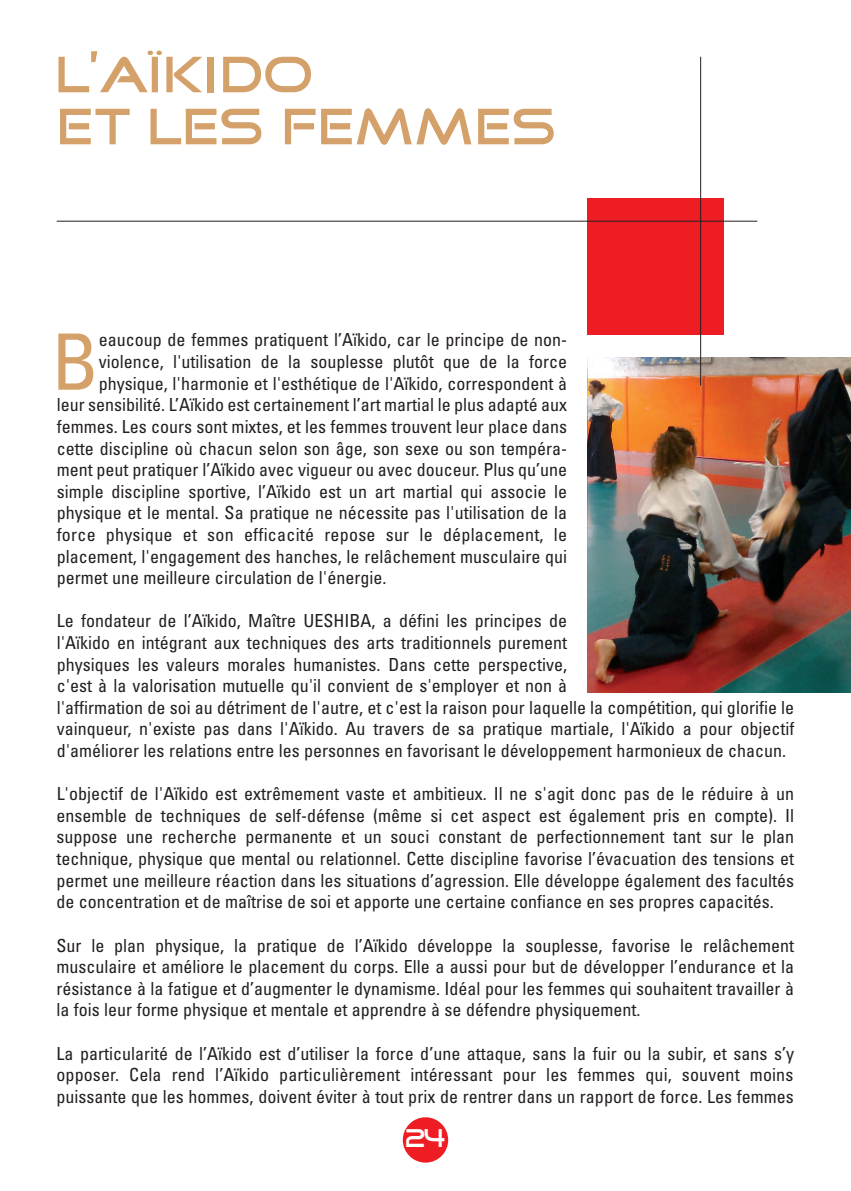
<style>
.page{position:relative;width:851px;height:1191px;background:#fff}
.page>*{position:absolute;margin:0;border:0;box-sizing:border-box;transform-origin:0 0}
.t1{font:condensed 77.8px "Univers";color:#d4a16a}
.t2{font:52px/52px "Good Times";color:#d4a16a}
.t3{font:26px "Good Times";color:#fff}
.t4{font:condensed 18px/21.6px "Univers";color:#231f20;text-align:justify}
</style>
<div class="page">
<div style="left:587px;top:198px;width:136px;height:136px;background:#ee1d23"></div>
<hr style="left:57px;top:221px;width:700px;height:1px;background:#231f20">
<img style="left:587px;top:357px;width:263px;height:335px">
<hr style="left:700px;top:57px;width:1px;height:329px;background:#231f20">
<div style="left:403px;top:1117px;width:45px;height:45px;background:#ee1d23;border-radius:50%"></div>
<h2 class="t2" style="left:57px;top:51px;width:500px">L’AÏKIDO<br>ET LES FEMMES</h2>
<h1 class="t1" style="left:51px;top:333px;width:49px">B</h1>
<p class="t4" style="left:99px;top:331px;width:470px">eaucoup de femmes pratiquent l’Aïkido, car le principe de non-</p>
<p class="t4" style="left:99px;top:352px;width:470px">violence, l'utilisation de la souplesse plutôt que de la force</p>
<p class="t4" style="left:99px;top:374px;width:470px">physique, l'harmonie et l'esthétique de l'Aïkido, correspondent à</p>
<p class="t4" style="left:57px;top:395px;width:512px">leur sensibilité. L’Aïkido est certainement l’art martial le plus adapté aux</p>
<p class="t4" style="left:57px;top:417px;width:512px">femmes. Les cours sont mixtes, et les femmes trouvent leur place dans</p>
<p class="t4" style="left:57px;top:439px;width:512px">cette discipline où chacun selon son âge, son sexe ou son tempéra-</p>
<p class="t4" style="left:57px;top:460px;width:512px">ment peut pratiquer l’Aïkido avec vigueur ou avec douceur. Plus qu’une</p>
<p class="t4" style="left:57px;top:482px;width:512px">simple discipline sportive, l’Aïkido est un art martial qui associe le</p>
<p class="t4" style="left:57px;top:503px;width:512px">physique et le mental. Sa pratique ne nécessite pas l'utilisation de la</p>
<p class="t4" style="left:57px;top:525px;width:512px">force physique et son efficacité repose sur le déplacement, le</p>
<p class="t4" style="left:57px;top:547px;width:512px">placement, l'engagement des hanches, le relâchement musculaire qui</p>
<p class="t4" style="left:57px;top:568px;width:331px">permet une meilleure circulation de l'énergie.</p>
<p class="t4" style="left:57px;top:611px;width:739px;text-align:left">Le fondateur de l’Aïkido, Maître UESHIBA, a défini les principes de<br>l'Aïkido en intégrant aux techniques des arts traditionnels purement<br>physiques les valeurs morales humanistes. Dans cette perspective,<br>c'est à la valorisation mutuelle qu'il convient de s'employer et non à<br>l'affirmation de soi au détriment de l'autre, et c'est la raison pour laquelle la compétition, qui glorifie le vainqueur, n'existe pas dans l'Aïkido. Au travers de sa pratique martiale, l'Aïkido a pour objectif d'améliorer les relations entre les personnes en favorisant le développement harmonieux de chacun.</p>
<p class="t4" style="left:57px;top:784px;width:739px">L'objectif de l'Aïkido est extrêmement vaste et ambitieux. Il ne s'agit donc pas de le réduire à un ensemble de techniques de self-défense (même si cet aspect est également pris en compte). Il suppose une recherche permanente et un souci constant de perfectionnement tant sur le plan technique, physique que mental ou relationnel. Cette discipline favorise l’évacuation des tensions et permet une meilleure réaction dans les situations d’agression. Elle développe également des facultés de concentration et de maîtrise de soi et apporte une certaine confiance en ses propres capacités.</p>
<p class="t4" style="left:56px;top:935px;width:739px">Sur le plan physique, la pratique de l’Aïkido développe la souplesse, favorise le relâchement musculaire et améliore le placement du corps. Elle a aussi pour but de développer l’endurance et la résistance à la fatigue et d’augmenter le dynamisme. Idéal pour les femmes qui souhaitent travailler à la fois leur forme physique et mentale et apprendre à se défendre physiquement.</p>
<p class="t4" style="left:56px;top:1043px;width:739px">La particularité de l’Aïkido est d’utiliser la force d’une attaque, sans la fuir ou la subir, et sans s’y opposer. Cela rend l’Aïkido particulièrement intéressant pour les femmes qui, souvent moins puissante que les hommes, doivent éviter à tout prix de rentrer dans un rapport de force. Les femmes</p>
<h3 class="t3" style="left:405px;top:1126px;width:43px">24</h3>
</div>
